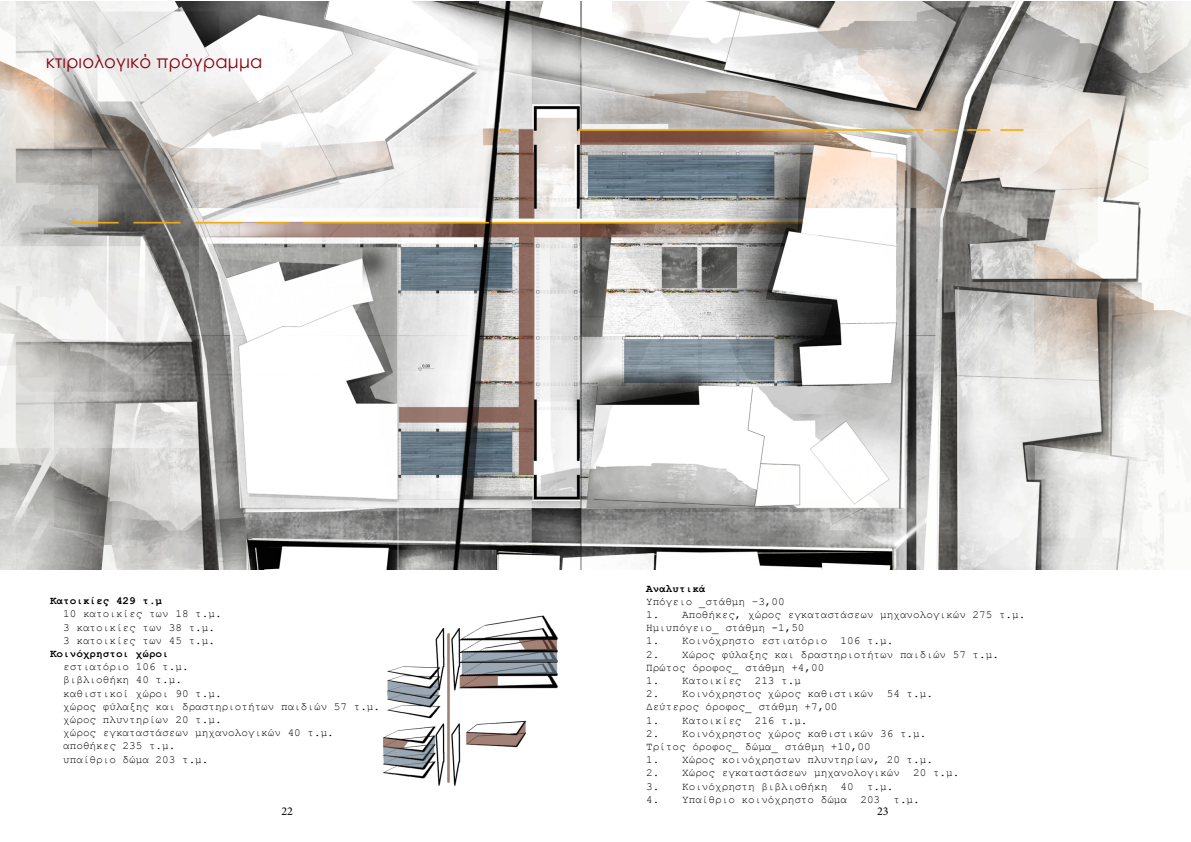
<style>
.page{position:relative;width:1191px;height:842px;background:#fff}
.page>*{position:absolute;margin:0;border:0;box-sizing:border-box;transform-origin:0 0}
.t1{font:18px "Century Gothic";letter-spacing:.01em;color:#8b010f}
.t2{font:12px "Minion Pro";color:#000}
.t3{font:11px/13.2px "Courier New";color:#000}
.t4{font:700 11px "Courier New";color:#000}
</style>
<div class="page">
<img style="left:0;top:2px;width:1191px;height:567px">
<img style="left:383px;top:615px;width:175px;height:171px">
<h1 class="t1" style="left:46px;top:49px;width:218px">κτιριολογικό πρόγραμμα</h1>
<p class="t4" style="left:50px;top:594px;width:114px">Κατοικίες 429 τ.μ</p>
<p class="t3" style="left:63px;top:607px;width:160px">10 κατοικίες των 18 τ.μ.<br>3 κατοικίες των 38 τ.μ.<br>3 κατοικίες των 45 τ.μ.</p>
<p class="t4" style="left:50px;top:647px;width:120px">Κοινόχρηστοι χώροι</p>
<p class="t3" style="left:63px;top:660px;width:318px">εστιατόριο 106 τ.μ.<br>βιβλιοθήκη 40 τ.μ.<br>καθιστικοί χώροι 90 τ.μ.<br>χώρος φύλαξης και δραστηριοτήτων παιδιών 57 τ.μ. χώρος πλυντηρίων 20 τ.μ.<br>χώρος εγκαταστάσεων μηχανολογικών 40 τ.μ. αποθήκες 235 τ.μ.<br>υπαίθριο δώμα 203 τ.μ.</p>
<p class="t4" style="left:646px;top:581px;width:61px">Αναλυτικά</p>
<p class="t3" style="left:646px;top:594px;width:140px">Υπόγειο _στάθμη –3,00</p>
<p class="t3" style="left:646px;top:607px;width:381px">1. Αποθήκες, χώρος εγκαταστάσεων μηχανολογικών 275 τ.μ.<br>Ημιυπόγειο_ στάθμη -1,50</p>
<p class="t3" style="left:646px;top:634px;width:249px">1. Κοινόχρηστο εστιατόριο 106 τ.μ.</p>
<p class="t3" style="left:646px;top:647px;width:354px">2. Χώρος φύλαξης και δραστηριοτήτων παιδιών 57 τ.μ.<br>Πρώτος όροφος_ στάθμη +4,00</p>
<p class="t3" style="left:646px;top:673px;width:156px">1. Κατοικίες 213 τ.μ</p>
<p class="t3" style="left:646px;top:687px;width:288px">2. Κοινόχρηστος χώρος καθιστικών 54 τ.μ.<br>Δεύτερος όροφος_ στάθμη +7,00</p>
<p class="t3" style="left:646px;top:713px;width:163px">1. Κατοικίες 216 τ.μ.</p>
<p class="t3" style="left:646px;top:726px;width:282px">2. Κοινόχρηστος χώρος καθιστικών 36 τ.μ.<br>Τρίτος όροφος_ δώμα_ στάθμη +10,00</p>
<p class="t3" style="left:646px;top:753px;width:288px">1. Χώρος κοινόχρηστων πλυντηρίων, 20 τ.μ.</p>
<p class="t3" style="left:646px;top:766px;width:315px">2. Χώρος εγκαταστάσεων μηχανολογικών 20 τ.μ.</p>
<p class="t3" style="left:646px;top:779px;width:249px">3. Κοινόχρηστη βιβλιοθήκη 40 τ.μ.</p>
<p class="t3" style="left:646px;top:792px;width:275px">4. Υπαίθριο κοινόχρηστο δώμα 203 τ.μ.</p>
<p class="t2" style="left:281px;top:803px;width:13px">22</p>
<p class="t2" style="left:877px;top:803px;width:13px">23</p>
</div>
